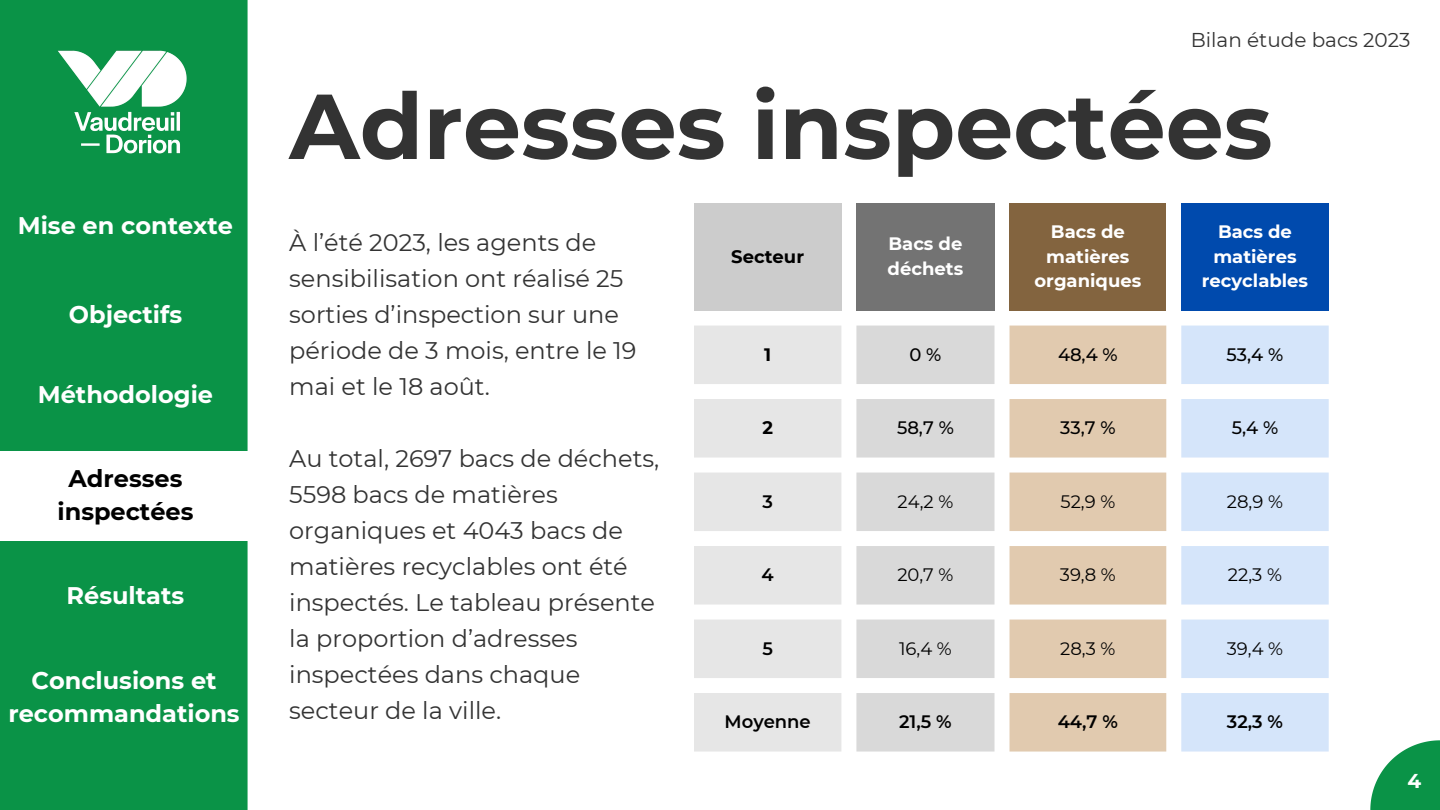
<style>
.page{position:relative;width:1440px;height:810px;background:#fff}
.page>*{position:absolute;margin:0;border:0;box-sizing:border-box;transform-origin:0 0}
.t1{font:700 92px "Montserrat";color:#333}
.t2{font:24px/36px "Montserrat";color:#333}
.t3{font:700 24px/33px "Montserrat";color:#fff;text-align:center}
.t4{font:700 24px/33px "Montserrat";color:#000;text-align:center}
.t5{font:20px "Montserrat";color:#333}
.t6{font:700 20px "Montserrat";color:#fff}
.t7{font:700 18px/24.8px "Montserrat";color:#fff;text-align:center}
.t8{font:18px "Montserrat";color:#000}
.t9{font:500 18px "Montserrat";color:#000}
.t10{font:600 18px "Montserrat";color:#000}
.t11{font:700 18px "Montserrat";color:#000}
</style>
<div class="page">
<svg style="left:1370px;top:740px;width:70px;height:70px"></svg>
<div style="left:694px;top:203px;width:147px;height:108px;background:#ccc"></div>
<div style="left:856px;top:203px;width:139px;height:108px;background:#737373"></div>
<div style="left:1010px;top:203px;width:156px;height:108px;background:#83643f"></div>
<div style="left:1181px;top:203px;width:148px;height:108px;background:#004aad"></div>
<svg style="left:694px;top:326px;width:147px;height:426px;fill:#e6e6e6"></svg>
<svg style="left:856px;top:326px;width:139px;height:426px;fill:#d9d9d9"></svg>
<svg style="left:1010px;top:326px;width:156px;height:426px;fill:#e1caaf"></svg>
<svg style="left:1181px;top:326px;width:148px;height:426px;fill:#d5e5fa"></svg>
<div style="left:0;top:0;width:248px;height:810px;background:#0a9347"></div>
<img style="left:45px;top:20px;width:162px;height:162px">
<div style="left:0;top:451px;width:254px;height:90px;background:#fff"></div>
<p class="t3" style="left:18px;top:209px;width:217px">Mise en contexte</p>
<p class="t3" style="left:69px;top:298px;width:115px">Objectifs</p>
<p class="t3" style="left:38px;top:377px;width:177px">Méthodologie</p>
<p class="t4" style="left:58px;top:462px;width:137px">Adresses inspectées</p>
<p class="t3" style="left:67px;top:579px;width:119px">Résultats</p>
<p class="t3" style="left:8px;top:664px;width:233px">Conclusions et recommandations</p>
<p class="t5" style="left:1191px;top:28px;width:221px">Bilan étude bacs 2023</p>
<h2 class="t1" style="left:289px;top:70px;width:985px">Adresses inspectées</h2>
<h2 class="t2" style="left:289px;top:224px;width:349px">À l’été 2023, les agents de sensibilisation ont réalisé 25 sorties d’inspection sur une période de 3 mois, entre le 19 mai et le 18 août.</h2>
<h2 class="t2" style="left:289px;top:440px;width:372px">Au total, 2697 bacs de déchets,<br>5598 bacs de matières organiques et 4043 bacs de matières recyclables ont été inspectés. Le tableau présente la proportion d’adresses inspectées dans chaque secteur de la ville.</h2>
<h2 class="t11" style="left:731px;top:245px;width:74px">Secteur</h2>
<h2 class="t7" style="left:888px;top:231px;width:77px;text-align:left">Bacs de déchets</h2>
<h2 class="t7" style="left:1034px;top:219px;width:108px">Bacs de matières organiques</h2>
<p class="t7" style="left:1202px;top:219px;width:108px">Bacs de matières recyclables</p>
<h1 class="t11" style="left:764px;top:343px;width:9px">1</h1>
<h3 class="t9" style="left:909px;top:343px;width:34px">0 %</h3>
<h3 class="t9" style="left:1058px;top:343px;width:61px">48,4 %</h3>
<p class="t9" style="left:1227px;top:343px;width:58px">53,4 %</p>
<p class="t11" style="left:762px;top:417px;width:12px">2</p>
<p class="t9" style="left:897px;top:417px;width:58px">58,7 %</p>
<p class="t9" style="left:1060px;top:417px;width:57px">33,7 %</p>
<p class="t9" style="left:1232px;top:417px;width:48px">5,4 %</p>
<p class="t10" style="left:762px;top:490px;width:12px">3</p>
<p class="t8" style="left:898px;top:490px;width:57px">24,2 %</p>
<p class="t8" style="left:1060px;top:490px;width:56px">52,9 %</p>
<p class="t8" style="left:1227px;top:490px;width:58px">28,9 %</p>
<p class="t10" style="left:762px;top:564px;width:14px">4</p>
<p class="t8" style="left:897px;top:564px;width:58px">20,7 %</p>
<p class="t8" style="left:1060px;top:564px;width:58px">39,8 %</p>
<p class="t8" style="left:1228px;top:564px;width:56px">22,3 %</p>
<p class="t10" style="left:762px;top:637px;width:12px">5</p>
<p class="t8" style="left:899px;top:637px;width:54px">16,4 %</p>
<p class="t8" style="left:1060px;top:637px;width:57px">28,3 %</p>
<p class="t8" style="left:1227px;top:637px;width:58px">39,4 %</p>
<p class="t10" style="left:725px;top:711px;width:88px">Moyenne</p>
<p class="t10" style="left:899px;top:711px;width:54px">21,5 %</p>
<p class="t10" style="left:1058px;top:711px;width:62px">44,7 %</p>
<p class="t10" style="left:1227px;top:711px;width:58px">32,3 %</p>
<p class="t6" style="left:1408px;top:769px;width:15px">4</p>
</div>
